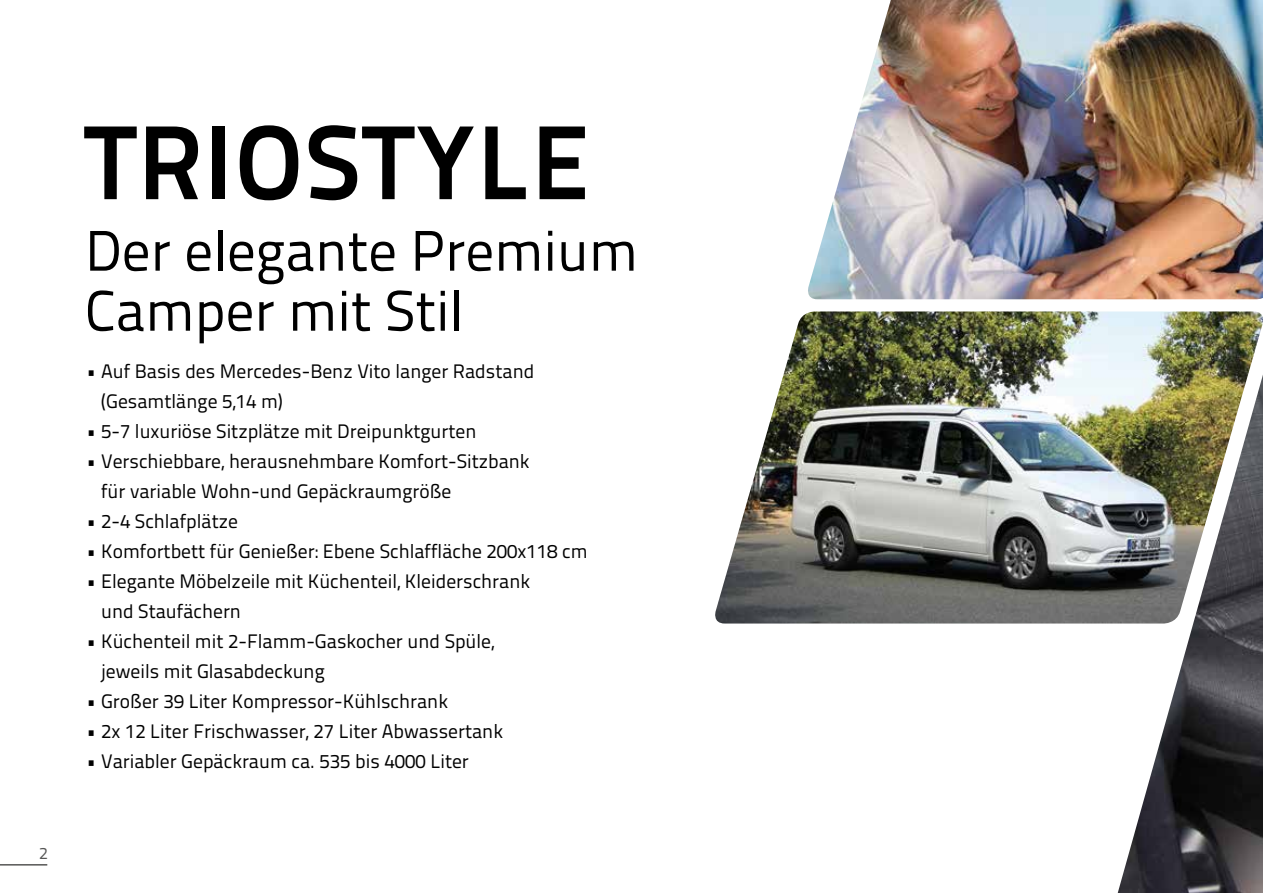
<style>
.page{position:relative;width:1263px;height:893px;background:#fff}
.page>*{position:absolute;margin:0;border:0;box-sizing:border-box;transform-origin:0 0}
.t1{font:700 105px "Titillium Text 22 L";letter-spacing:.02em;color:#000}
.t2{font:57px/60px "Titillium Text 22 L";color:#000}
.t3{font:19.5px/30px "Titillium Text 22 L";color:#000}
.t4{font:16.5px "Titillium Text 22 L";color:#575756}
</style>
<div class="page">
<img style="left:715px;top:311px;width:548px;height:312px">
<img style="left:1118px;top:374px;width:145px;height:519px">
<img style="left:808px;top:0;width:455px;height:299px">
<hr style="left:0;top:864px;width:47px;height:1px;background:#575756">
<p class="t4" style="left:39px;top:841px;width:10px">2</p>
<h1 class="t1" style="left:85px;top:81px;width:506px">TRIOSTYLE</h1>
<h2 class="t2" style="left:85px;top:218px;width:554px">Der elegante Premium<br>Camper mit Stil</h2>
<p class="t3" style="left:101px;top:355px;width:435px;text-indent:-15px">• Auf Basis des Mercedes-Benz Vito langer Radstand (Gesamtlänge 5,14 m)</p>
<p class="t3" style="left:86px;top:415px;width:392px">• 5-7 luxuriöse Sitzplätze mit Dreipunktgurten</p>
<p class="t3" style="left:101px;top:445px;width:430px;text-indent:-15px">• Verschiebbare, herausnehmbare Komfort-Sitzbank für variable Wohn-und Gepäckraumgröße</p>
<p class="t3" style="left:86px;top:505px;width:154px">• 2-4 Schlafplätze</p>
<p class="t3" style="left:86px;top:535px;width:503px">• Komfortbett für Genießer: Ebene Schlaffläche 200x118 cm</p>
<p class="t3" style="left:101px;top:565px;width:431px;text-indent:-15px">• Elegante Möbelzeile mit Küchenteil, Kleiderschrank und Staufächern</p>
<p class="t3" style="left:101px;top:625px;width:395px;text-indent:-15px">• Küchenteil mit 2-Flamm-Gaskocher und Spüle, jeweils mit Glasabdeckung</p>
<p class="t3" style="left:86px;top:685px;width:363px">• Großer 39 Liter Kompressor-Kühlschrank</p>
<p class="t3" style="left:86px;top:715px;width:418px">• 2x 12 Liter Frischwasser, 27 Liter Abwassertank</p>
<p class="t3" style="left:86px;top:745px;width:384px">• Variabler Gepäckraum ca. 535 bis 4000 Liter</p>
</div>
